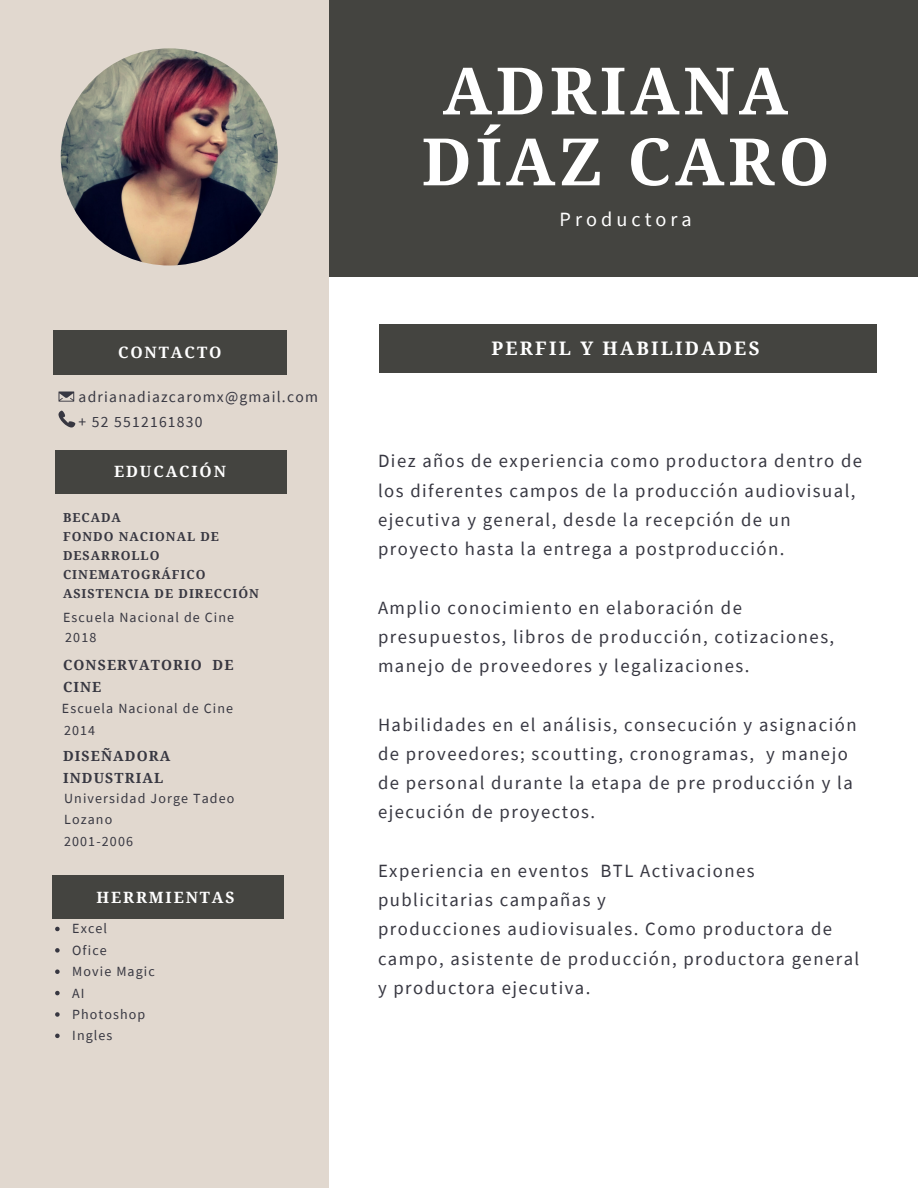
<style>
.page{position:relative;width:918px;height:1188px;background:#fff}
.page>*{position:absolute;margin:0;border:0;box-sizing:border-box;transform-origin:0 0}
.t1{font:700 65.4px/70.8px "Droid Serif";letter-spacing:.06em;color:#fff;text-align:center}
.t2{font:20.25px "Source Sans Pro";letter-spacing:.2em;color:#fff}
.t3{font:18.6px/29.2px "Source Sans Pro";letter-spacing:.08em;color:#373741}
.t4{font:700 18.6px "Droid Serif";letter-spacing:.12em;color:#fff}
.t5{font:700 15.75px "Droid Serif";letter-spacing:.12em;color:#fff}
.t6{font:15.6px/24.8px "Source Sans Pro";letter-spacing:.08em;color:#373741}
.t7{font:700 15.6px "Droid Serif";letter-spacing:.12em;color:#fff}
.t8{font:13.95px/21.3px "Source Sans Pro";letter-spacing:.08em;color:#373741}
.t9{font:700 13.95px/21.3px "Droid Serif";letter-spacing:.08em;color:#373741}
.t10{font:700 12.45px/19.2px "Droid Serif";letter-spacing:.08em;color:#373741}
</style>
<div class="page">
<div style="left:0;top:0;width:918px;height:277px;background:#444440"></div>
<div style="left:0;top:0;width:328px;height:1188px;background:#e1d8cf"></div>
<div style="left:379px;top:324px;width:497px;height:48px;background:#444440"></div>
<div style="left:53px;top:330px;width:234px;height:45px;background:#444440"></div>
<svg style="left:59px;top:392px;width:15px;height:10px"></svg>
<svg style="left:58px;top:411px;width:17px;height:17px"></svg>
<div style="left:55px;top:450px;width:232px;height:44px;background:#444440"></div>
<div style="left:52px;top:875px;width:231px;height:44px;background:#444440"></div>
<svg style="left:55px;top:927px;width:5px;height:4px"></svg>
<svg style="left:55px;top:948px;width:5px;height:5px"></svg>
<svg style="left:55px;top:969px;width:5px;height:5px"></svg>
<svg style="left:55px;top:991px;width:5px;height:4px"></svg>
<svg style="left:55px;top:1012px;width:5px;height:5px"></svg>
<svg style="left:55px;top:1034px;width:5px;height:4px"></svg>
<img style="left:61px;top:48px;width:217px;height:218px;border-radius:50%">
<h1 class="t1" style="left:422px;top:56px;width:409px">ADRIANA<br>DÍAZ CARO</h1>
<p class="t2" style="left:560px;top:206px;width:134px">Productora</p>
<p class="t5" style="left:118px;top:343px;width:105px">CONTACTO</p>
<p class="t4" style="left:491px;top:338px;width:270px">PERFIL Y HABILIDADES</p>
<p class="t6" style="left:79px;top:384px;width:241px">adrianadiazcaromx@gmail.com + 52 5512161830</p>
<p class="t7" style="left:114px;top:463px;width:113px">EDUCACIÓN</p>
<p class="t3" style="left:378px;top:446px;width:486px">Diez años de experiencia como productora dentro de los diferentes campos de la producción audiovisual, ejecutiva y general, desde la recepción de un proyecto hasta la entrega a postproducción.</p>
<p class="t3" style="left:378px;top:592px;width:458px">Amplio conocimiento en elaboración de presupuestos, libros de producción, cotizaciones, manejo de proveedores y legalizaciones.</p>
<p class="t3" style="left:378px;top:709px;width:480px">Habilidades en el análisis, consecución y asignación de proveedores; scoutting, cronogramas, y manejo de personal durante la etapa de pre producción y la ejecución de proyectos.</p>
<p class="t10" style="left:63px;top:508px;width:197px">BECADA<br>FONDO NACIONAL DE<br>DESARROLLO<br>CINEMATOGRÁFICO<br>ASISTENCIA DE DIRECCIÓN</p>
<p class="t8" style="left:63px;top:607px;width:173px;line-height:20.2px">Escuela Nacional de Cine<br>2018</p>
<p class="t9" style="left:63px;top:655px;width:172px">CONSERVATORIO DE<br>CINE</p>
<p class="t8" style="left:62px;top:697px;width:173px;line-height:22.5px">Escuela Nacional de Cine<br>2014</p>
<p class="t9" style="left:63px;top:746px;width:109px">DISEÑADORA<br>INDUSTRIAL</p>
<p class="t8" style="left:64px;top:787px;width:172px">Universidad Jorge Tadeo<br>Lozano<br>2001-2006</p>
<p class="t7" style="left:97px;top:888px;width:139px">HERRMIENTAS</p>
<p class="t8" style="left:72px;top:918px;width:84px">Excel<br>Ofice<br>Movie Magic<br>AI<br>Photoshop<br>Ingles</p>
<p class="t3" style="left:378px;top:856px;width:483px">Experiencia en eventos BTL Activaciones publicitarias campañas y<br>producciones audiovisuales. Como productora de campo, asistente de producción, productora general y productora ejecutiva.</p>
</div>
